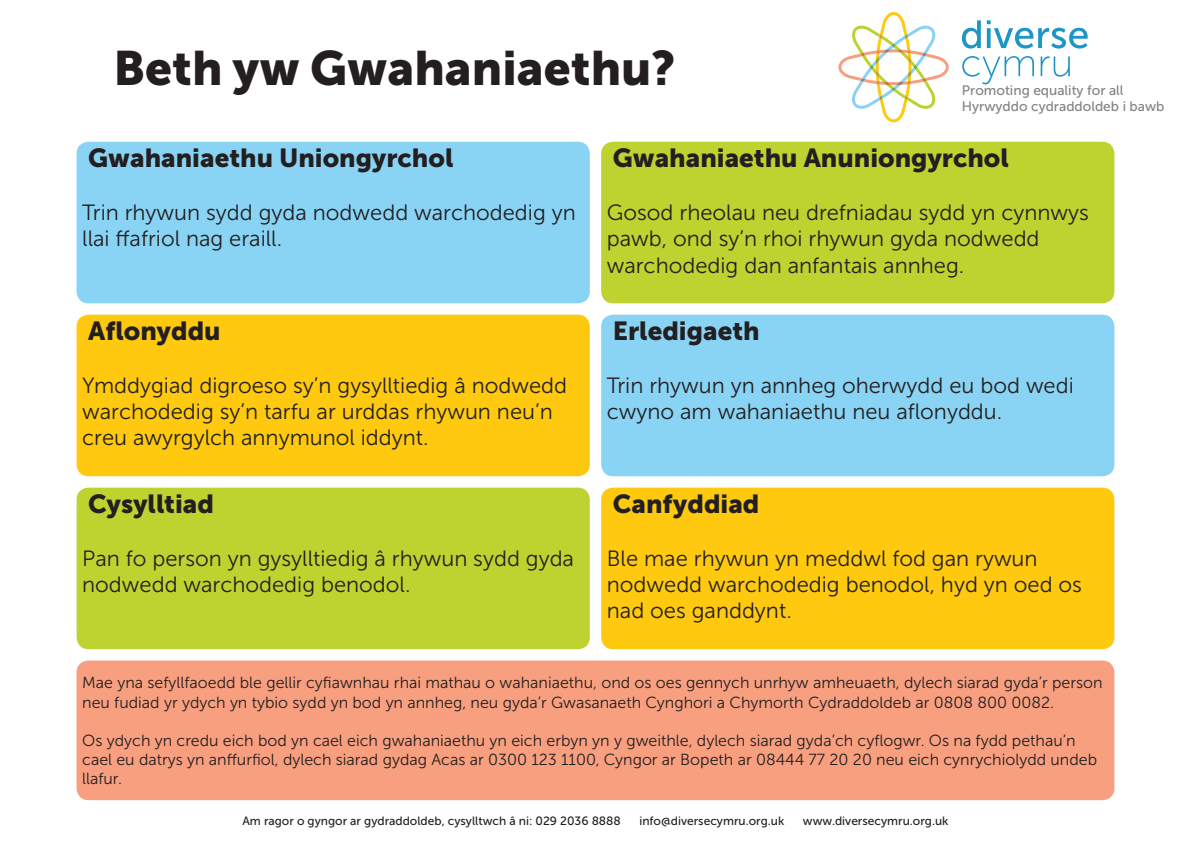
<style>
.page{position:relative;width:1191px;height:842px;background:#fff}
.page>*{position:absolute;margin:0;border:0;box-sizing:border-box;transform-origin:0 0}
.t1{font:48px "Museo Sans 900";color:#231f20}
.t2{font:26px "Museo Sans 900";color:#231f20}
.t3{font:22px/26.4px "Museo Sans 300";color:#231f20}
.t4{font:16px/19.2px "Museo Sans 300";color:#231f20}
.t5{font:13.7px/16.5px "Museo Sans 500";color:#808284}
.t6{font:12px "Museo Sans 500";color:#231f20}
</style>
<div class="page">
<svg style="left:838px;top:12px;width:110px;height:110px"></svg>
<svg style="left:962px;top:20px;width:18px;height:29px"></svg>
<svg style="left:986px;top:20px;width:101px;height:29px"></svg>
<svg style="left:962px;top:56px;width:72px;height:28px"></svg>
<svg style="left:1040px;top:56px;width:29px;height:21px"></svg>
<div style="left:77px;top:142px;width:513px;height:161px;background:#89d3f4;border-radius:12px"></div>
<div style="left:601px;top:142px;width:513px;height:161px;background:#bed330;border-radius:12px"></div>
<div style="left:77px;top:315px;width:513px;height:161px;background:#fec90f;border-radius:12px"></div>
<div style="left:601px;top:315px;width:513px;height:161px;background:#89d3f4;border-radius:12px"></div>
<div style="left:77px;top:488px;width:513px;height:161px;background:#bed330;border-radius:12px"></div>
<div style="left:601px;top:488px;width:513px;height:161px;background:#fec90f;border-radius:12px"></div>
<div style="left:77px;top:660px;width:1037px;height:140px;background:#f79f7f;border-radius:12px"></div>
<h1 class="t1" style="left:113px;top:41px;width:563px">Beth yw Gwahaniaethu?</h1>
<p class="t5" style="left:962px;top:82px;width:204px">Promoting equality for all<br>Hyrwyddo cydraddoldeb i bawb</p>
<p class="t2" style="left:88px;top:143px;width:367px">Gwahaniaethu Uniongyrchol</p>
<p class="t3" style="left:82px;top:199px;width:495px">Trin rhywun sydd gyda nodwedd warchodedig yn llai ffafriol nag eraill.</p>
<p class="t2" style="left:88px;top:316px;width:134px">Aflonyddu</p>
<p class="t3" style="left:82px;top:372px;width:486px">Ymddygiad digroeso sy’n gysylltiedig â nodwedd warchodedig sy’n tarfu ar urddas rhywun neu’n creu awyrgylch annymunol iddynt.</p>
<p class="t2" style="left:88px;top:489px;width:127px">Cysylltiad</p>
<p class="t3" style="left:82px;top:545px;width:493px">Pan fo person yn gysylltiedig â rhywun sydd gyda nodwedd warchodedig benodol.</p>
<p class="t2" style="left:613px;top:143px;width:397px">Gwahaniaethu Anuniongyrchol</p>
<p class="t3" style="left:607px;top:199px;width:483px">Gosod rheolau neu drefniadau sydd yn cynnwys pawb, ond sy’n rhoi rhywun gyda nodwedd warchodedig dan anfantais annheg.</p>
<p class="t2" style="left:613px;top:316px;width:148px">Erledigaeth</p>
<p class="t3" style="left:607px;top:372px;width:468px">Trin rhywun yn annheg oherwydd eu bod wedi cwyno am wahaniaethu neu aflonyddu.</p>
<p class="t2" style="left:613px;top:489px;width:148px">Canfyddiad</p>
<p class="t3" style="left:607px;top:545px;width:476px">Ble mae rhywun yn meddwl fod gan rywun nodwedd warchodedig benodol, hyd yn oed os nad oes ganddynt.</p>
<p class="t4" style="left:82px;top:673px;width:1022px">Mae yna sefyllfaoedd ble gellir cyfiawnhau rhai mathau o wahaniaethu, ond os oes gennych unrhyw amheuaeth, dylech siarad gyda’r person neu fudiad yr ydych yn tybio sydd yn bod yn annheg, neu gyda’r Gwasanaeth Cynghori a Chymorth Cydraddoldeb ar 0808 800 0082.</p>
<p class="t4" style="left:82px;top:731px;width:1016px">Os ydych yn credu eich bod yn cael eich gwahaniaethu yn eich erbyn yn y gweithle, dylech siarad gyda’ch cyflogwr. Os na fydd pethau’n cael eu datrys yn anffurfiol, dylech siarad gydag Acas ar 0300 123 1100, Cyngor ar Bopeth ar 08444 77 20 20 neu eich cynrychiolydd undeb llafur.</p>
<p class="t6" style="left:242px;top:814px;width:380px">Am ragor o gyngor ar gydraddoldeb, cysylltwch â ni: 029 2036 8888</p>
<p class="t6" style="left:639px;top:814px;width:146px">info@diversecymru.org.uk</p>
<p class="t6" style="left:803px;top:814px;width:147px">www.diversecymru.org.uk</p>
</div>
